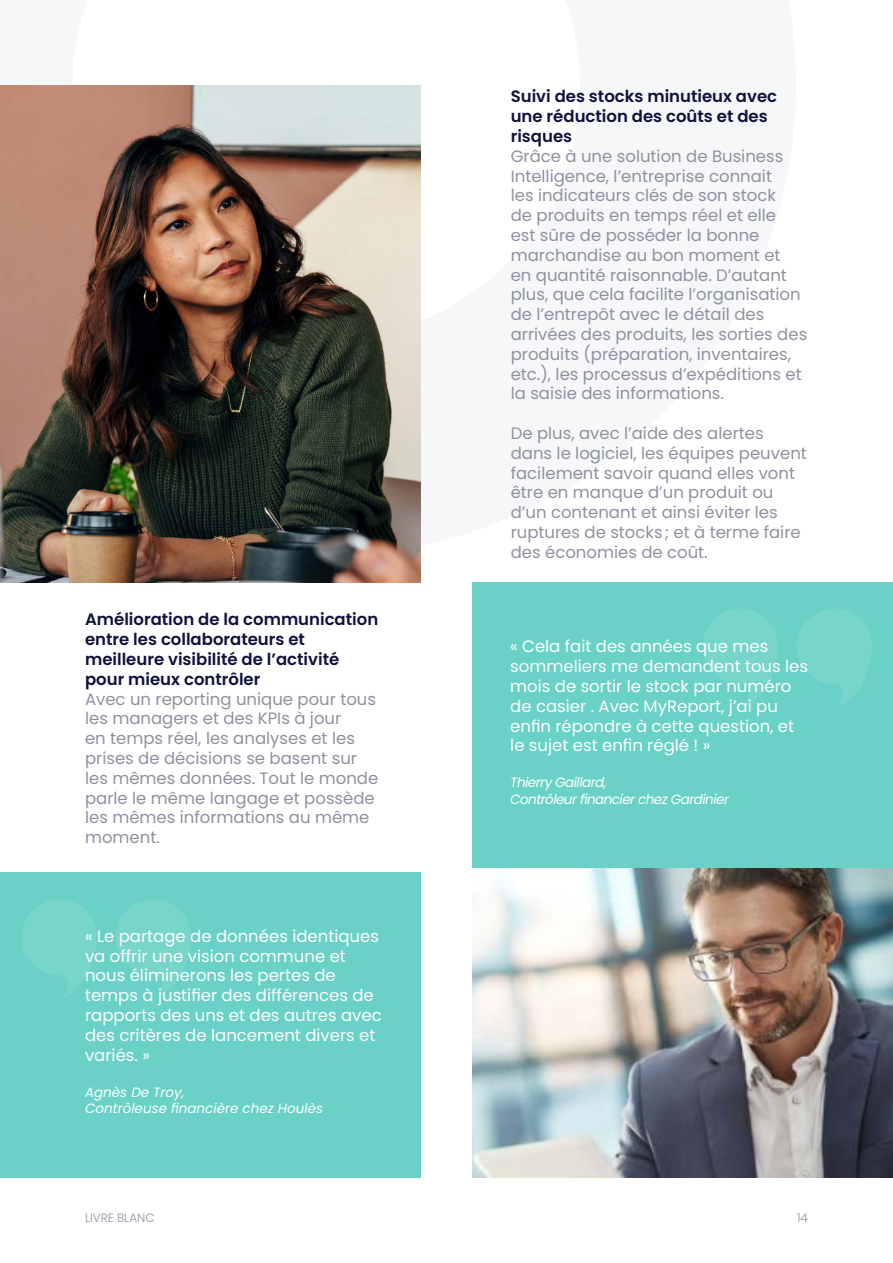
<style>
.page{position:relative;width:893px;height:1263px;background:#fff}
.page>*{position:absolute;margin:0;border:0;box-sizing:border-box;transform-origin:0 0}
.t1{font:16.5px/19.8px "Poppins";color:#8f91a1}
.t2{font:16.5px/19.8px "Poppins";color:#fff}
.t3{font:600 16.5px/19.8px "Poppins";color:#0e123d}
.t4{font:italic 13.5px/16.2px "Poppins";letter-spacing:-.04em;color:#fff}
.t5{font:italic 13.5px/16.2px "Poppins";color:#fff}
.t6{font:300 12px "Poppins";color:#8f91a1}
</style>
<div class="page">
<div style="left:0;top:872px;width:421px;height:306px;background:#69d1c5"></div>
<svg style="left:22px;top:900px;width:75px;height:97px"></svg>
<svg style="left:116px;top:900px;width:75px;height:97px"></svg>
<div style="left:472px;top:583px;width:421px;height:286px;background:#69d1c5"></div>
<svg style="left:703px;top:609px;width:75px;height:97px"></svg>
<svg style="left:797px;top:609px;width:75px;height:97px"></svg>
<img style="left:472px;top:869px;width:421px;height:309px">
<img style="left:0;top:85px;width:421px;height:498px">
<p class="t3" style="left:85px;top:610px;width:295px">Amélioration de la communication entre les collaborateurs et meilleure visibilité de l’activité pour mieux contrôler</p>
<p class="t1" style="left:85px;top:689px;width:295px">Avec un reporting unique pour tous les managers et des KPIs à jour<br>en temps réel, les analyses et les prises de décisions se basent sur les mêmes données. Tout le monde parle le même langage et possède les mêmes informations au même moment.</p>
<p class="t2" style="left:85px;top:926px;width:298px">« Le partage de données identiques va offrir une vision commune et nous éliminerons les pertes de temps à justifier des différences de rapports des uns et des autres avec des critères de lancement divers et variés. »</p>
<p class="t5" style="left:85px;top:1084px;width:240px">Agnès De Troy,<br>Contrôleuse financière chez Houlès</p>
<p class="t3" style="left:511px;top:87px;width:268px">Suivi des stocks minutieux avec une réduction des coûts et des risques</p>
<p class="t1" style="left:511px;top:146px;width:298px">Grâce à une solution de Business Intelligence, l’entreprise connait<br>les indicateurs clés de son stock<br>de produits en temps réel et elle<br>est sûre de posséder la bonne marchandise au bon moment et<br>en quantité raisonnable. D’autant plus, que cela facilite l’organisation de l’entrepôt avec le détail des arrivées des produits, les sorties des produits (préparation, inventaires, etc.), les processus d’expéditions et la saisie des informations.</p>
<p class="t1" style="left:511px;top:423px;width:298px">De plus, avec l’aide des alertes dans le logiciel, les équipes peuvent facilement savoir quand elles vont être en manque d’un produit ou d’un contenant et ainsi éviter les ruptures de stocks; et à terme faire des économies de coût.</p>
<p class="t2" style="left:510px;top:637px;width:299px">« Cela fait des années que mes sommeliers me demandent tous les mois de sortir le stock par numéro de casier . Avec MyReport, j’ai pu enfin répondre à cette question, et le sujet est enfin réglé ! »</p>
<p class="t4" style="left:510px;top:774px;width:220px">Thierry Gaillard,<br>Contrôleur financier chez Gardinier</p>
<p class="t6" style="left:85px;top:1210px;width:71px">LIVRE BLANC</p>
<p class="t6" style="left:797px;top:1210px;width:12px">14</p>
</div>
